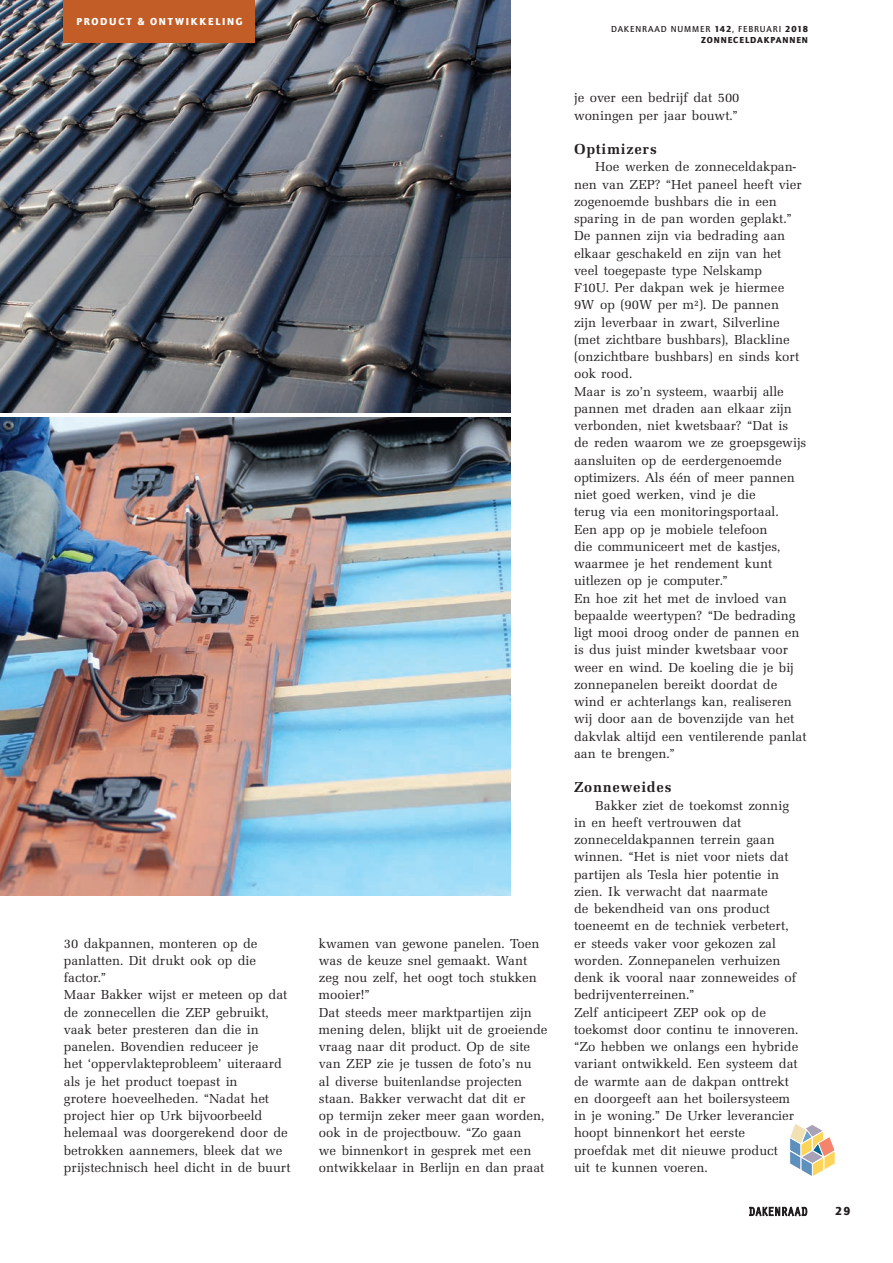
<style>
.page{position:relative;width:893px;height:1263px;background:#fff}
.page>*{position:absolute;margin:0;border:0;box-sizing:border-box;transform-origin:0 0}
.t1{font:700 15px "URW Latino T";letter-spacing:.05em;color:#231f20}
.t2{font:13.5px/17.2px "URW Latino T";color:#231f20}
.t3{font:900 12px "Quay Itc T";color:#231f20}
.t4{font:900 10.5px "Quay Itc T";letter-spacing:.165em;color:#fff}
.t5{font:700 9px/10.8px "Quay Itc T";letter-spacing:.1em;color:#231f20;text-align:right}
.s1{font-weight:900}
</style>
<div class="page">
<img style="left:0;top:417px;width:510px;height:478px">
<img style="left:0;top:0;width:510px;height:413px">
<div style="left:64px;top:0;width:191px;height:43px;background:#c35d27"></div>
<svg style="left:749px;top:1206px;width:59px;height:11px"></svg>
<svg style="left:790px;top:1124px;width:45px;height:52px"></svg>
<p class="t4" style="left:76px;top:15px;width:168px">PRODUCT &amp; ONTWIKKELING</p>
<p class="t2" style="left:64px;top:935px;width:229px">30 dakpannen, monteren op de panlatten. Dit drukt ook op die factor.”<br>Maar Bakker wijst er meteen op dat de zonnecellen die ZEP gebruikt, vaak beter presteren dan die in panelen. Bovendien reduceer je<br>het ‘oppervlakteprobleem’ uiteraard als je het product toepast in<br>grotere hoeveelheden. “Nadat het project hier op Urk bijvoorbeeld helemaal was doorgerekend door de betrokken aannemers, bleek dat we prijstechnisch heel dicht in de buurt</p>
<p class="t2" style="left:319px;top:935px;width:230px">kwamen van gewone panelen. Toen was de keuze snel gemaakt. Want zeg nou zelf, het oogt toch stukken mooier!”<br>Dat steeds meer marktpartijen zijn mening delen, blijkt uit de groeiende vraag naar dit product. Op de site van ZEP zie je tussen de foto’s nu<br>al diverse buitenlandse projecten staan. Bakker verwacht dat dit er<br>op termijn zeker meer gaan worden, ook in de projectbouw. “Zo gaan<br>we binnenkort in gesprek met een ontwikkelaar in Berlijn en dan praat</p>
<p class="t5" style="left:611px;top:23px;width:198px">DAKENRAAD NUMMER <span class="s1">142</span>, FEBRUARI <span class="s1">2018<br>ZONNECELDAKPANNEN</span></p>
<p class="t2" style="left:574px;top:89px;width:167px">je over een bedrijf dat 500 woningen per jaar bouwt.”</p>
<p class="t1" style="left:574px;top:140px;width:84px">Optimizers</p>
<p class="t2" style="left:574px;top:158px;width:234px;text-indent:21px">Hoe werken de zonneceldak pan&shy;nen van ZEP? “Het paneel heeft vier zogenoemde bushbars die in een sparing in de pan worden geplakt.”<br>De pannen zijn via bedrading aan elkaar geschakeld en zijn van het veel toegepaste type Nelskamp<br>F10U. Per dakpan wek je hiermee<br>9W op (90W per m²). De pannen<br>zijn leverbaar in zwart, Silverline (met zichtbare bushbars), Blackline (onzichtbare bushbars) en sinds kort ook rood.<br>Maar is zo’n systeem, waarbij alle pannen met draden aan elkaar zijn verbonden, niet kwetsbaar? “Dat is<br>de reden waarom we ze groepsgewijs aansluiten op de eerdergenoemde optimizers. Als één of meer pannen niet goed werken, vind je die<br>terug via een monitoringsportaal.<br>Een app op je mobiele telefoon<br>die communiceert met de kastjes, waarmee je het rendement kunt uitlezen op je computer.”<br>En hoe zit het met de invloed van bepaalde weertypen? “De bedrading ligt mooi droog onder de pannen en is dus juist minder kwetsbaar voor weer en wind. De koeling die je bij zonnepanelen bereikt doordat de wind er achterlangs kan, realiseren wij door aan de bovenzijde van het dakvlak altijd een ventilerende panlat aan te brengen.”</p>
<p class="t1" style="left:574px;top:779px;width:99px">Zonneweides</p>
<p class="t2" style="left:574px;top:797px;width:226px;text-indent:21px">Bakker ziet de toekomst zonnig in en heeft vertrouwen dat<br>zonne celdakpannen terrein gaan winnen. “Het is niet voor niets dat partijen als Tesla hier potentie in zien. Ik verwacht dat naarmate<br>de bekendheid van ons product toeneemt en de techniek verbetert, er steeds vaker voor gekozen zal worden. Zonnepanelen verhuizen denk ik vooral naar zonneweides of bedrijventerreinen.”<br>Zelf anticipeert ZEP ook op de toekomst door continu te innoveren. “Zo hebben we onlangs een hybride variant ontwikkeld. Een systeem dat de warmte aan de dakpan onttrekt en doorgeeft aan het boilersysteem in je woning.” De Urker leverancier hoopt binnenkort het eerste proefdak met dit nieuwe product<br>uit te kunnen voeren.</p>
<p class="t3" style="left:835px;top:1204px;width:17px">29</p>
</div>
